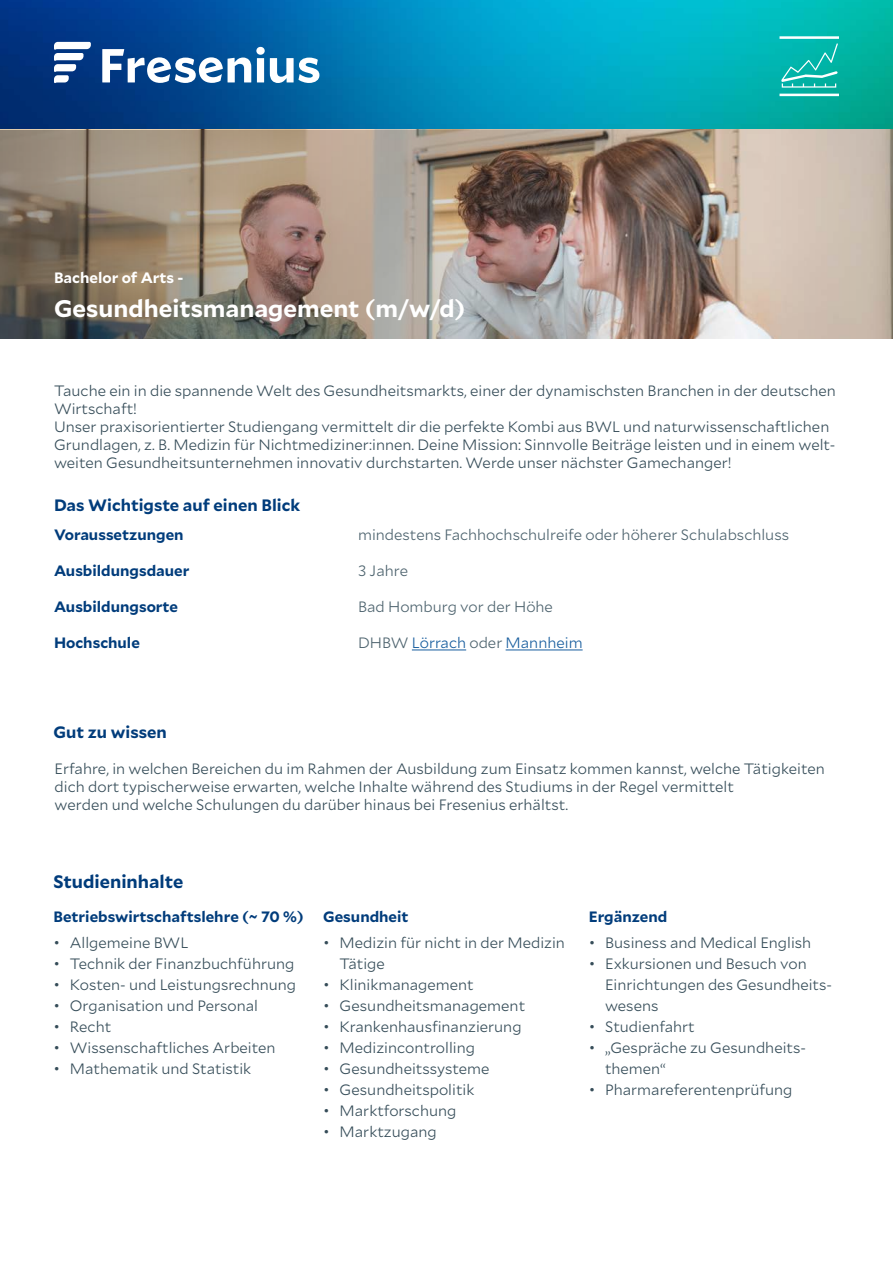
<style>
.page{position:relative;width:893px;height:1263px;background:#fff}
.page>*{position:absolute;margin:0;border:0;box-sizing:border-box;transform-origin:0 0}
.t1{font:700 24px "Mallory";color:#fff}
.t2{font:700 18px "Mallory";color:#013c7b}
.t3{font:700 16.5px "Mallory";color:#013c7b}
.t4{font:300 15px/18px "Mallory";color:#364d59}
.t5{font:700 15px "Mallory";color:#013c7b}
.t6{font:300 15px "Mallory";color:#4d636e}
.t7{font:300 15px "Mallory";color:#175d9e}
.t8{font:700 15px "Mallory";color:#fff}
.s1{color:#4d636e}
</style>
<div class="page">
<img style="left:0;top:0;width:893px;height:131px">
<svg style="left:54px;top:42px;width:37px;height:41px"></svg>
<svg style="left:102px;top:47px;width:217px;height:36px"></svg>
<svg style="left:779px;top:36px;width:60px;height:60px;background:#2ec1b8"></svg>
<img style="left:0;top:131px;width:893px;height:208px">
<hr style="left:412px;top:650px;width:54px;height:1px;background:#175d9e">
<hr style="left:506px;top:650px;width:77px;height:1px;background:#175d9e">
<p class="t8" style="left:54px;top:266px;width:131px">Bachelor of Arts -</p>
<p class="t1" style="left:54px;top:291px;width:413px">Gesundheitsmanagement (m/w/d)</p>
<p class="t4" style="left:54px;top:381px;width:783px">Tauche ein in die spannende Welt des Gesundheitsmarkts, einer der dynamischsten Branchen in der deutschen<br>Wirtschaft!</p>
<p class="t4" style="left:54px;top:417px;width:783px">Unser praxisorientierter Studiengang vermittelt dir die perfekte Kombi aus BWL und naturwissenschaftlichen<br>Grundlagen, z. B. Medizin für Nichtmediziner:innen. Deine Mission: Sinnvolle Beiträge leisten und in einem welt&shy;weiten Gesundheitsunternehmen innovativ durchstarten. Werde unser nächster Gamechanger!</p>
<p class="t3" style="left:54px;top:492px;width:248px">Das Wichtigste auf einen Blick</p>
<p class="t5" style="left:54px;top:523px;width:131px">Voraussetzungen</p>
<p class="t5" style="left:54px;top:559px;width:137px">Ausbildungsdauer</p>
<p class="t5" style="left:54px;top:595px;width:126px">Ausbildungsorte</p>
<p class="t5" style="left:54px;top:631px;width:87px">Hochschule</p>
<p class="t6" style="left:358px;top:524px;width:432px">mindestens Fachhochschulreife oder höherer Schulabschluss</p>
<p class="t6" style="left:358px;top:560px;width:52px">3 Jahre</p>
<p class="t6" style="left:358px;top:596px;width:196px">Bad Homburg vor der Höhe</p>
<p class="t7" style="left:358px;top:632px;width:226px"><span class="s1">DHBW</span> Lörrach <span class="s1">oder</span> Mannheim</p>
<p class="t3" style="left:53px;top:720px;width:115px">Gut zu wissen</p>
<p class="t4" style="left:55px;top:759px;width:772px">Erfahre, in welchen Bereichen du im Rahmen der Ausbildung zum Einsatz kommen kannst, welche Tätigkeiten dich dort typischerweise erwarten, welche Inhalte während des Studiums in der Regel vermittelt</p>
<p class="t4" style="left:55px;top:795px;width:515px">werden und welche Schulungen du darüber hinaus bei Fresenius erhältst.</p>
<p class="t2" style="left:53px;top:868px;width:131px">Studieninhalte</p>
<p class="t5" style="left:53px;top:905px;width:252px">Betriebswirtschaftslehre (~ 70 %)</p>
<p class="t5" style="left:323px;top:905px;width:87px">Gesundheit</p>
<p class="t5" style="left:589px;top:905px;width:80px">Ergänzend</p>
<p class="t4" style="left:53px;top:932px;width:136px">• Allgemeine BWL</p>
<p class="t4" style="left:53px;top:953px;width:243px">• Technik der Finanzbuchführung</p>
<p class="t4" style="left:53px;top:974px;width:244px">• Kosten- und Leistungsrechnung</p>
<p class="t4" style="left:53px;top:995px;width:206px">• Organisation und Personal</p>
<p class="t4" style="left:53px;top:1016px;width:59px">• Recht</p>
<p class="t4" style="left:53px;top:1037px;width:224px">• Wissenschaftliches Arbeiten</p>
<p class="t4" style="left:53px;top:1058px;width:199px">• Mathematik und Statistik</p>
<p class="t4" style="left:323px;top:932px;width:243px">• Medizin für nicht in der Medizin</p>
<p class="t4" style="left:339px;top:953px;width:47px">Tätige</p>
<p class="t4" style="left:323px;top:974px;width:152px">• Klinikmanagement</p>
<p class="t4" style="left:323px;top:995px;width:204px">• Gesundheitsmanagement</p>
<p class="t4" style="left:323px;top:1016px;width:200px">• Krankenhausfinanzierung</p>
<p class="t4" style="left:323px;top:1037px;width:153px">• Medizincontrolling</p>
<p class="t4" style="left:323px;top:1058px;width:168px">• Gesundheitssysteme</p>
<p class="t4" style="left:323px;top:1079px;width:153px">• Gesundheitspolitik</p>
<p class="t4" style="left:323px;top:1100px;width:135px">• Marktforschung</p>
<p class="t4" style="left:323px;top:1121px;width:115px">• Marktzugang</p>
<p class="t4" style="left:589px;top:932px;width:224px">• Business and Medical English</p>
<p class="t4" style="left:589px;top:953px;width:220px">• Exkursionen und Besuch von</p>
<p class="t4" style="left:605px;top:974px;width:229px">Einrichtungen des Gesundheits-</p>
<p class="t4" style="left:605px;top:995px;width:55px">wesens</p>
<p class="t4" style="left:589px;top:1016px;width:108px">• Studienfahrt</p>
<p class="t4" style="left:589px;top:1037px;width:219px">• „Gespräche zu Gesundheits-</p>
<p class="t4" style="left:605px;top:1058px;width:62px">themen“</p>
<p class="t4" style="left:589px;top:1079px;width:205px">• Pharmareferentenprüfung</p>
</div>
